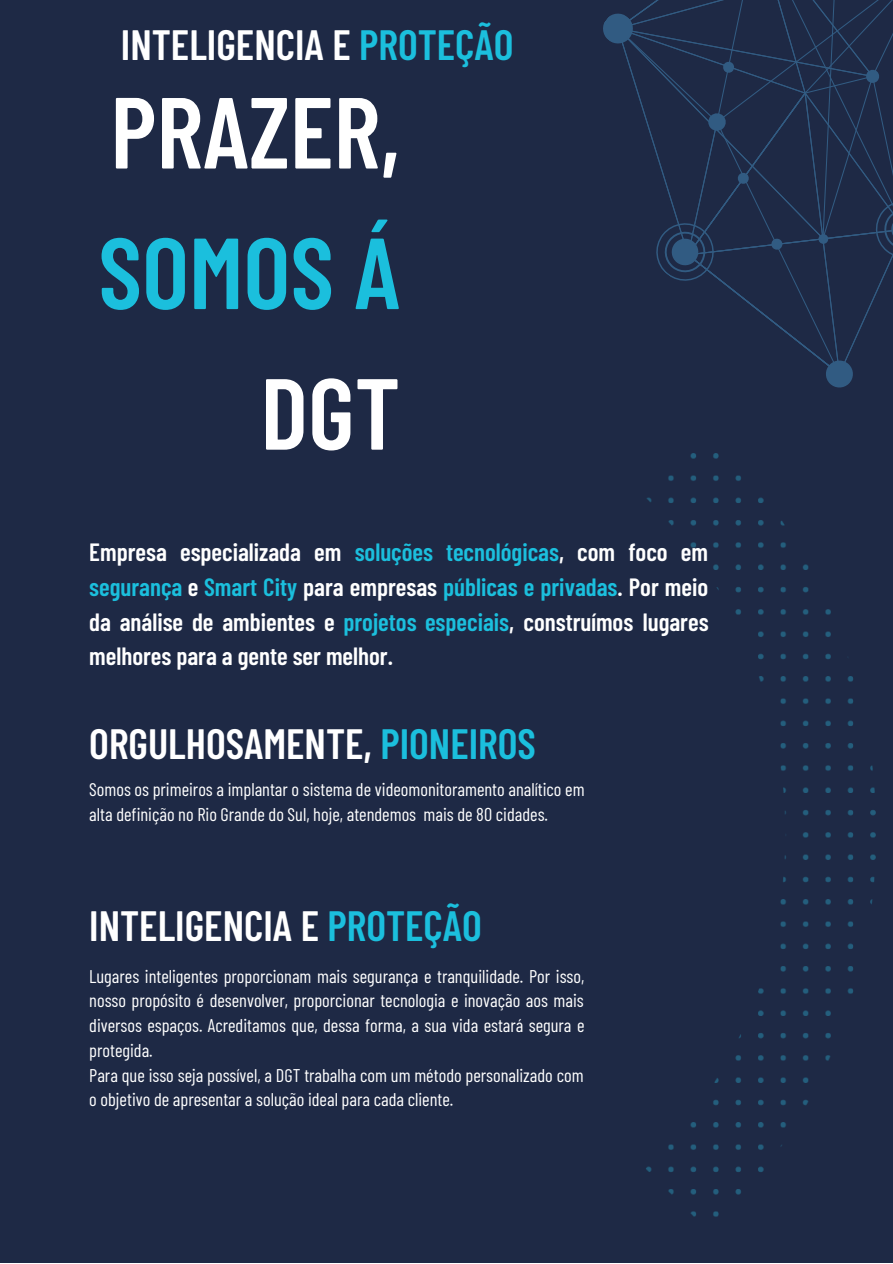
<style>
.page{position:relative;width:893px;height:1264px;background:#fff}
.page>*{position:absolute;margin:0;border:0;box-sizing:border-box;transform-origin:0 0}
.t1{font:600 100.65px "Barlow Condensed";color:#fff}
.t2{font:600 100.65px "Barlow Condensed";color:#1bbfdd}
.t3{font:600 42.3px "Barlow Condensed";color:#fff}
.t4{font:600 24.9px/34.8px "Barlow Condensed";color:#fff;text-align:justify}
.t5{font:18.3px/24.8px "Barlow Condensed";color:#fff}
.s1{color:#1bbfdd}
</style>
<div class="page">
<div style="left:0;top:0;width:892px;height:1262px;background:#1e2945"></div>
<img style="left:646px;top:453px;width:230px;height:764px">
<svg style="left:734px;top:292px;width:143px;height:67px"></svg>
<svg style="left:819px;top:354px;width:40px;height:34px"></svg>
<svg style="left:603px;top:0;width:289px;height:292px"></svg>
<h2 class="t3" style="left:121px;top:18px;width:394px">INTELIGENCIA E <span class="s1">PROTEÇÃO</span></h2>
<h1 class="t1" style="left:110px;top:68px;width:291px">PRAZER,</h1>
<h1 class="t2" style="left:98px;top:208px;width:303px">SOMOS Á</h1>
<h1 class="t1" style="left:260px;top:349px;width:141px">DGT</h1>
<h3 class="t4" style="left:89px;top:533px;width:621px">Empresa especializada em <span class="s1">soluções tecnológicas</span>, com foco em <span class="s1">segurança</span> e <span class="s1">Smart City</span> para empresas <span class="s1">públicas e privadas</span>. Por meio da análise de ambientes e <span class="s1">projetos especiais</span>, construímos lugares melhores para a gente ser melhor.</h3>
<h2 class="t3" style="left:89px;top:716px;width:448px">ORGULHOSAMENTE, <span class="s1">PIONEIROS</span></h2>
<p class="t5" style="left:89px;top:776px;width:497px">Somos os primeiros a implantar o sistema de videomonitoramento analítico em alta definição no Rio Grande do Sul, hoje, atendemos mais de 80 cidades.</p>
<h2 class="t3" style="left:89px;top:898px;width:394px">INTELIGENCIA E <span class="s1">PROTEÇÃO</span></h2>
<p class="t5" style="left:89px;top:962px;width:496px">Lugares inteligentes proporcionam mais segurança e tranquilidade. Por isso, nosso propósito é desenvolver, proporcionar tecnologia e inovação aos mais diversos espaços. Acreditamos que, dessa forma, a sua vida estará segura e protegida.<br>Para que isso seja possível, a DGT trabalha com um método personalizado com o objetivo de apresentar a solução ideal para cada cliente.</p>
</div>
